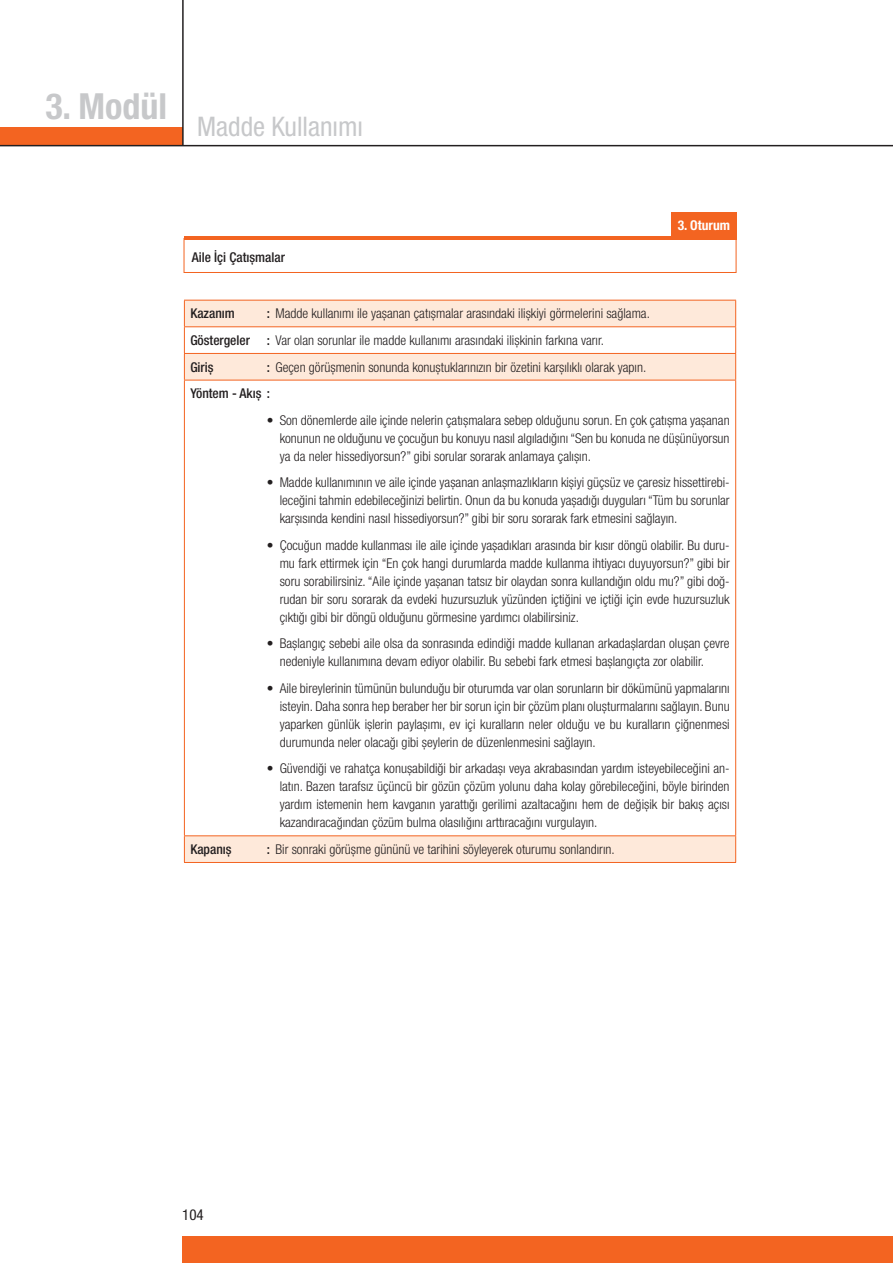
<style>
.page{position:relative;width:893px;height:1263px;background:#fff}
.page>*{position:absolute;margin:0;border:0;box-sizing:border-box;transform-origin:0 0}
.t1{font:700 condensed 36px "Helvetica Neue LT Pro";color:#c7c8ca}
.t2{font:condensed 27px "Helvetica Neue LT Pro";color:#c7c8ca}
.t3{font:condensed 15px "Helvetica Neue LT Pro";color:#231f20}
.t4{font:300 condensed 13.5px/18px "Helvetica Neue LT Pro";color:#231f20;text-align:justify}
.t5{font:500 condensed 13.5px "Helvetica Neue LT Pro";color:#231f20}
.t6{font:700 condensed 13.5px "Helvetica Neue LT Pro";color:#fff}
.s1{font-weight:500}
</style>
<div class="page">
<div style="left:0;top:127px;width:183px;height:19px;background:#f36421"></div>
<hr style="left:0;top:145px;width:893px;height:1px;background:#231f20">
<hr style="left:182px;top:0;width:2px;height:146px;background:#231f20">
<div style="left:182px;top:1236px;width:711px;height:27px;background:#f36421"></div>
<div style="left:184px;top:238px;width:552px;height:35px;border:1px solid #f36421"></div>
<div style="left:671px;top:213px;width:65px;height:25px;background:#f36421"></div>
<hr style="left:184px;top:236px;width:552px;height:4px;background:#f36421">
<div style="left:185px;top:301px;width:550px;height:561px;background:#fee9da"></div>
<svg style="left:185px;top:327px;width:550px;height:508px"></svg>
<hr style="left:184px;top:300px;width:552px;height:1px;background:#f36421">
<hr style="left:184px;top:326px;width:552px;height:1px;background:#f36421">
<hr style="left:184px;top:353px;width:552px;height:1px;background:#f36421">
<svg style="left:184px;top:300px;width:1px;height:80px"></svg>
<svg style="left:735px;top:300px;width:1px;height:80px"></svg>
<hr style="left:184px;top:380px;width:552px;height:1px;background:#f36421">
<hr style="left:184px;top:380px;width:1px;height:455px;background:#f36421">
<hr style="left:735px;top:380px;width:1px;height:455px;background:#f36421">
<hr style="left:184px;top:835px;width:552px;height:1px;background:#f36421">
<svg style="left:184px;top:836px;width:1px;height:26px"></svg>
<svg style="left:735px;top:836px;width:1px;height:26px"></svg>
<hr style="left:184px;top:862px;width:552px;height:1px;background:#f36421">
<h1 class="t1" style="left:45px;top:85px;width:123px">3. Modül</h1>
<h2 class="t2" style="left:197px;top:111px;width:167px">Madde Kullanımı</h2>
<p class="t5" style="left:192px;top:249px;width:95px">Aile İçi Çatışmalar</p>
<p class="t6" style="left:678px;top:217px;width:54px">3. Oturum</p>
<p class="t4" style="left:190px;top:300px;width:461px;line-height:26.7px;text-align:left;text-indent:77px"><span class="s1">:</span> Madde kullanımı ile yaşanan çatışmalar arasındaki ilişkiyi görmelerini sağlama.<br><span class="s1">Göstergeler :</span> Var olan sorunlar ile madde kullanımı arasındaki ilişkinin farkına varır.<br><span class="s1">Giriş</span></p>
<p class="t5" style="left:190px;top:305px;width:46px">Kazanım</p>
<p class="t4" style="left:190px;top:353px;width:457px;line-height:26.7px;text-indent:77px"><span class="s1">:</span> Geçen görüşmenin sonunda konuştuklarınızın bir özetini karşılıklı olarak yapın.<br><span class="s1">Yöntem - Akış :</span></p>
<p class="t4" style="left:280px;top:411px;width:451px;text-indent:-13px">• Son dönemlerde aile içinde nelerin çatışmalara sebep olduğunu sorun. En çok çatışma yaşanan konunun ne olduğunu ve çocuğun bu konuyu nasıl algıladığını “Sen bu konuda ne düşünüyorsun ya da neler hissediyorsun?” gibi sorular sorarak anlamaya çalışın.</p>
<p class="t4" style="left:280px;top:473px;width:452px;text-indent:-13px">• Madde kullanımının ve aile içinde yaşanan anlaşmazlıkların kişiyi güçsüz ve çaresiz hissettirebi&shy;leceğini tahmin edebileceğinizi belirtin. Onun da bu konuda yaşadığı duyguları “Tüm bu sorunlar karşısında kendini nasıl hissediyorsun?” gibi bir soru sorarak fark etmesini sağlayın.</p>
<p class="t4" style="left:280px;top:536px;width:452px;text-indent:-13px">• Çocuğun madde kullanması ile aile içinde yaşadıkları arasında bir kısır döngü olabilir. Bu duru&shy;mu fark ettirmek için “En çok hangi durumlarda madde kullanma ihtiyacı duyuyorsun?” gibi bir soru sorabilirsiniz. “Aile içinde yaşanan tatsız bir olaydan sonra kullandığın oldu mu?” gibi doğ&shy;rudan bir soru sorarak da evdeki huzursuzluk yüzünden içtiğini ve içtiği için evde huzursuzluk çıktığı gibi bir döngü olduğunu görmesine yardımcı olabilirsiniz.</p>
<p class="t4" style="left:280px;top:634px;width:452px;text-indent:-13px">• Başlangıç sebebi aile olsa da sonrasında edindiği madde kullanan arkadaşlardan oluşan çevre nedeniyle kullanımına devam ediyor olabilir. Bu sebebi fark etmesi başlangıçta zor olabilir.</p>
<p class="t4" style="left:280px;top:679px;width:452px;text-indent:-13px">• Aile bireylerinin tümünün bulunduğu bir oturumda var olan sorunların bir dökümünü yapmalarını isteyin. Daha sonra hep beraber her bir sorun için bir çözüm planı oluşturmalarını sağlayın. Bunu yaparken günlük işlerin paylaşımı, ev içi kuralların neler olduğu ve bu kuralların çiğnenmesi durumunda neler olacağı gibi şeylerin de düzenlenmesini sağlayın.</p>
<p class="t4" style="left:280px;top:759px;width:451px;text-indent:-13px">• Güvendiği ve rahatça konuşabildiği bir arkadaşı veya akrabasından yardım isteyebileceğini an&shy;latın. Bazen tarafsız üçüncü bir gözün çözüm yolunu daha kolay görebileceğini, böyle birinden yardım istemenin hem kavganın yarattığı gerilimi azaltacağını hem de değişik bir bakış açısı kazandıracağından çözüm bulma olasılığını arttıracağını vurgulayın.</p>
<p class="t5" style="left:190px;top:841px;width:43px">Kapanış</p>
<p class="t4" style="left:267px;top:840px;width:349px"><span class="s1">:</span> Bir sonraki görüşme gününü ve tarihini söyleyerek oturumu sonlandırın.</p>
<p class="t3" style="left:182px;top:1206px;width:23px">104</p>
</div>
